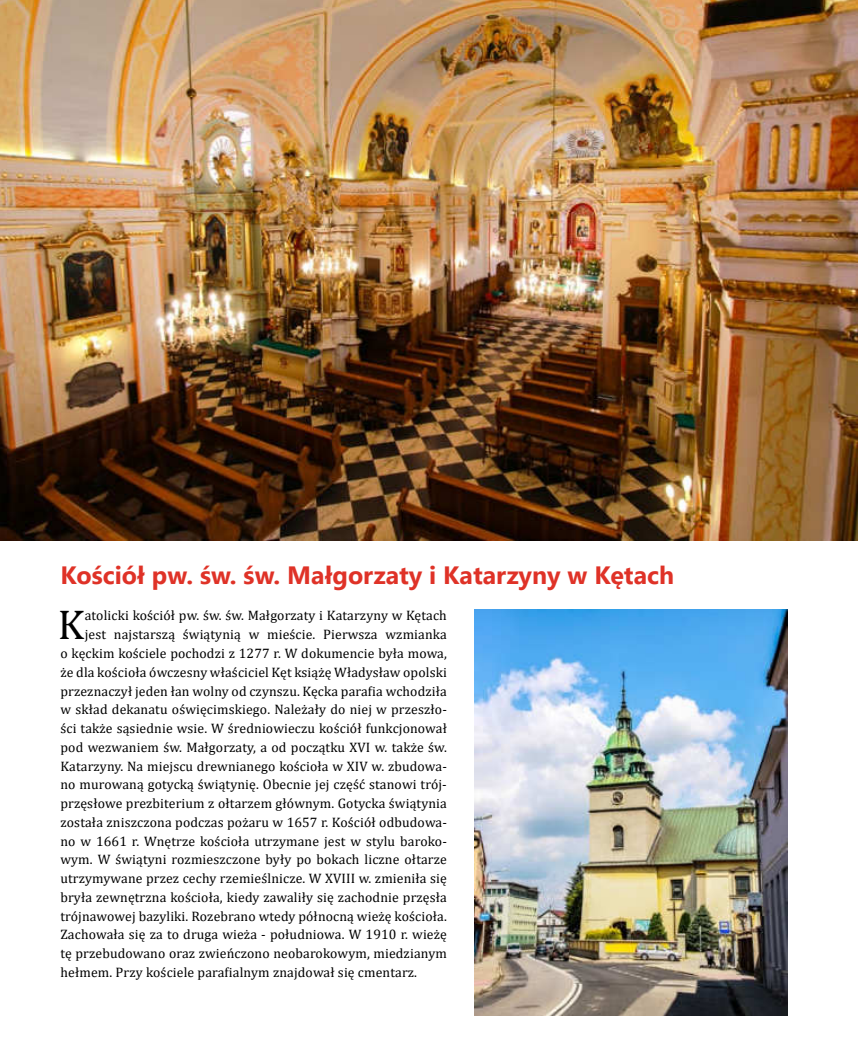
<style>
.page{position:relative;width:858px;height:1060px;background:#fff}
.page>*{position:absolute;margin:0;border:0;box-sizing:border-box;transform-origin:0 0}
.t1{font:41.88px "Cambria";color:#000}
.t2{font:700 25px "Segoe UI";color:#df3227}
.t3{font:13.75px "Cambria";letter-spacing:.01em;color:#000}
</style>
<div class="page">
<img style="left:474px;top:609px;width:313px;height:406px">
<img style="left:0;top:0;width:857px;height:541px">
<h2 class="t2" style="left:60px;top:551px;width:615px">Kościół pw. św. św. Małgorzaty i Katarzyny w Kętach</h2>
<h1 class="t1" style="left:58px;top:600px;width:28px">K</h1>
<p class="t3" style="left:85px;top:607px;width:363px">atolicki kościół pw. św. św. Małgorzaty i Katarzyny w Kętach</p>
<p class="t3" style="left:85px;top:626px;width:363px">jest najstarszą świątynią w mieście. Pierwsza wzmianka</p>
<p class="t3" style="left:60px;top:645px;width:388px">o kęckim kościele pochodzi z 1277 r. W dokumencie była mowa,</p>
<p class="t3" style="left:60px;top:664px;width:388px">że dla kościoła ówczesny właściciel Kęt książę Władysław opolski</p>
<p class="t3" style="left:60px;top:682px;width:388px">przeznaczył jeden łan wolny od czynszu. Kęcka parafia wchodziła</p>
<p class="t3" style="left:60px;top:701px;width:388px">w skład dekanatu oświęcimskiego. Należały do niej w przeszło-</p>
<p class="t3" style="left:60px;top:720px;width:388px">ści także sąsiednie wsie. W średniowieczu kościół funkcjonował</p>
<p class="t3" style="left:60px;top:739px;width:388px">pod wezwaniem św. Małgorzaty, a od początku XVI w. także św.</p>
<p class="t3" style="left:60px;top:757px;width:388px">Katarzyny. Na miejscu drewnianego kościoła w XIV w. zbudowa-</p>
<p class="t3" style="left:60px;top:776px;width:388px">no murowaną gotycką świątynię. Obecnie jej część stanowi trój-</p>
<p class="t3" style="left:60px;top:795px;width:388px">przęsłowe prezbiterium z ołtarzem głównym. Gotycka świątynia</p>
<p class="t3" style="left:60px;top:814px;width:388px">została zniszczona podczas pożaru w 1657 r. Kościół odbudowa-</p>
<p class="t3" style="left:60px;top:832px;width:388px">no w 1661 r. Wnętrze kościoła utrzymane jest w stylu baroko-</p>
<p class="t3" style="left:60px;top:851px;width:388px">wym. W świątyni rozmieszczone były po bokach liczne ołtarze</p>
<p class="t3" style="left:60px;top:870px;width:388px">utrzymywane przez cechy rzemieślnicze. W XVIII w. zmieniła się</p>
<p class="t3" style="left:60px;top:889px;width:388px">bryła zewnętrzna kościoła, kiedy zawaliły się zachodnie przęsła</p>
<p class="t3" style="left:60px;top:907px;width:388px">trójnawowej bazyliki. Rozebrano wtedy północną wieżę kościoła.</p>
<p class="t3" style="left:60px;top:926px;width:388px">Zachowała się za to druga wieża - południowa. W 1910 r. wieżę</p>
<p class="t3" style="left:60px;top:945px;width:388px">tę przebudowano oraz zwieńczono neobarokowym, miedzianym</p>
<p class="t3" style="left:60px;top:964px;width:358px">hełmem. Przy kościele parafialnym znajdował się cmentarz.</p>
</div>
